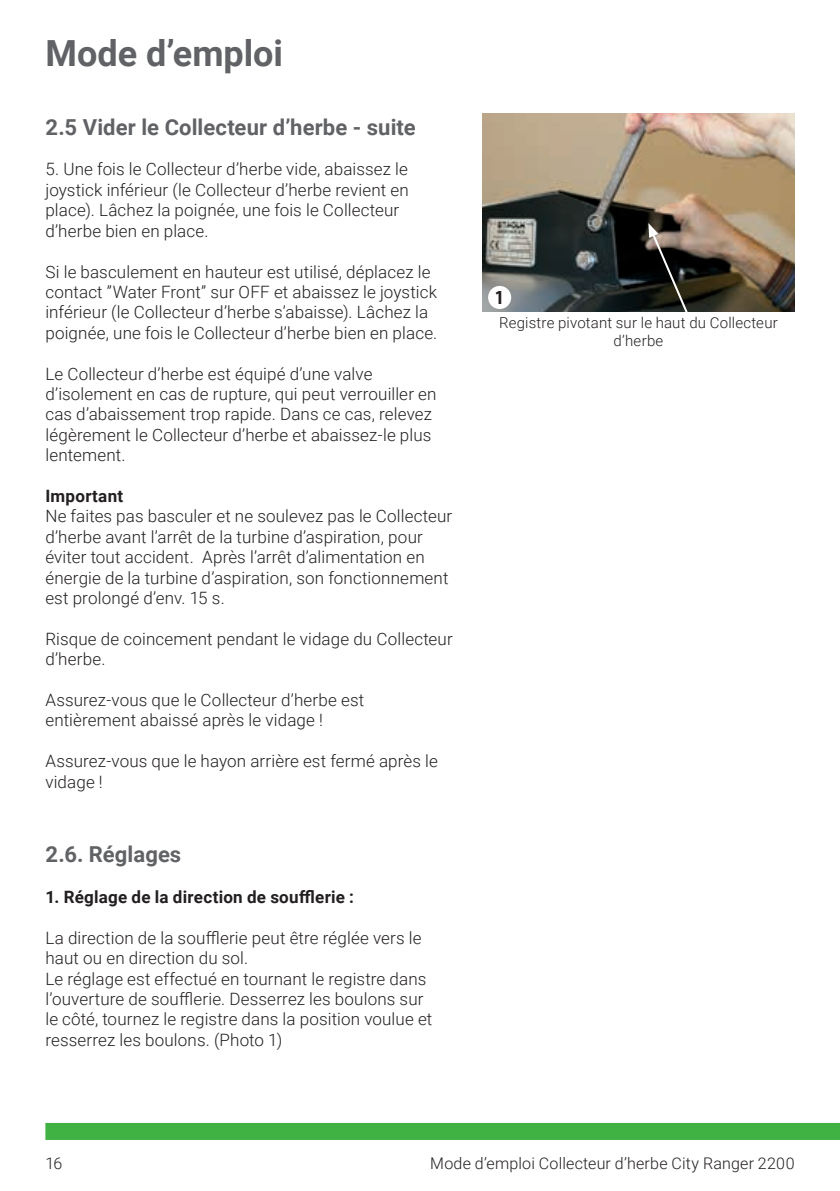
<style>
.page{position:relative;width:840px;height:1191px;background:#fff}
.page>*{position:absolute;margin:0;border:0;box-sizing:border-box;transform-origin:0 0}
.t1{font:700 36px "Roboto";color:#616265}
.t2{font:700 22px "Roboto";letter-spacing:.005em;color:#616265}
.t3{font:700 condensed 20px "Myriad Pro";color:#231f20}
.t4{font:300 17px/20.4px "Roboto";letter-spacing:.01em;color:#231f20}
.t5{font:700 17px "Roboto";letter-spacing:.015em;color:#231f20}
.t6{font:300 16px "Roboto";letter-spacing:.015em;color:#231f20}
.t7{font:300 15px/18px "Roboto";letter-spacing:.015em;color:#231f20;text-align:center}
</style>
<div class="page">
<div style="left:45px;top:1123px;width:794px;height:17px;background:#40b143"></div>
<img style="left:482px;top:113px;width:312px;height:199px">
<svg style="left:648px;top:223px;width:41px;height:89px;background:#3b3832"></svg>
<div style="left:488px;top:286px;width:23px;height:23px;background:#fff;border-radius:50%"></div>
<h1 class="t1" style="left:45px;top:28px;width:239px">Mode d’emploi</h1>
<p class="t2" style="left:45px;top:111px;width:372px">2.5 Vider le Collecteur d’herbe - suite</p>
<p class="t4" style="left:45px;top:159px;width:364px">5. Une fois le Collecteur d’herbe vide, abaissez le joystick inférieur (le Collecteur d’herbe revient en place). Lâchez la poignée, une fois le Collecteur d’herbe bien en place.</p>
<p class="t4" style="left:45px;top:261px;width:393px">Si le basculement en hauteur est utilisé, déplacez le contact ”Water Front” sur OFF et abaissez le joystick inférieur (le Collecteur d’herbe s’abaisse). Lâchez la poignée, une fois le Collecteur d’herbe bien en place.</p>
<p class="t4" style="left:45px;top:363px;width:392px">Le Collecteur d’herbe est équipé d’une valve d’isolement en cas de rupture, qui peut verrouiller en cas d’abaissement trop rapide. Dans ce cas, relevez légèrement le Collecteur d’herbe et abaissez-le plus lentement.</p>
<p class="t5" style="left:45px;top:484px;width:79px">Important</p>
<p class="t4" style="left:45px;top:505px;width:408px">Ne faites pas basculer et ne soulevez pas le Collecteur d’herbe avant l’arrêt de la turbine d’aspiration, pour éviter tout accident. Après l’arrêt d’alimentation en énergie de la turbine d’aspiration, son fonctionnement est prolongé d’env. 15 s.</p>
<p class="t4" style="left:45px;top:628px;width:408px">Risque de coincement pendant le vidage du Collecteur d’herbe.</p>
<p class="t4" style="left:45px;top:689px;width:320px">Assurez-vous que le Collecteur d’herbe est entièrement abaissé après le vidage !</p>
<p class="t4" style="left:45px;top:750px;width:394px">Assurez-vous que le hayon arrière est fermé après le vidage !</p>
<p class="t2" style="left:45px;top:839px;width:137px">2.6. Réglages</p>
<p class="t5" style="left:45px;top:885px;width:310px">1. Réglage de la direction de soufflerie :</p>
<p class="t4" style="left:45px;top:927px;width:388px">La direction de la soufflerie peut être réglée vers le haut ou en direction du sol.<br>Le réglage est effectué en tournant le registre dans l’ouverture de soufflerie. Desserrez les boulons sur le côté, tournez le registre dans la position voulue et resserrez les boulons. (Photo 1)</p>
<p class="t3" style="left:495px;top:284px;width:10px">1</p>
<p class="t7" style="left:499px;top:313px;width:280px">Registre pivotant sur le haut du Collecteur d’herbe</p>
<p class="t6" style="left:45px;top:1152px;width:19px">16</p>
<p class="t6" style="left:430px;top:1152px;width:365px">Mode d’emploi Collecteur d’herbe City Ranger 2200</p>
</div>
